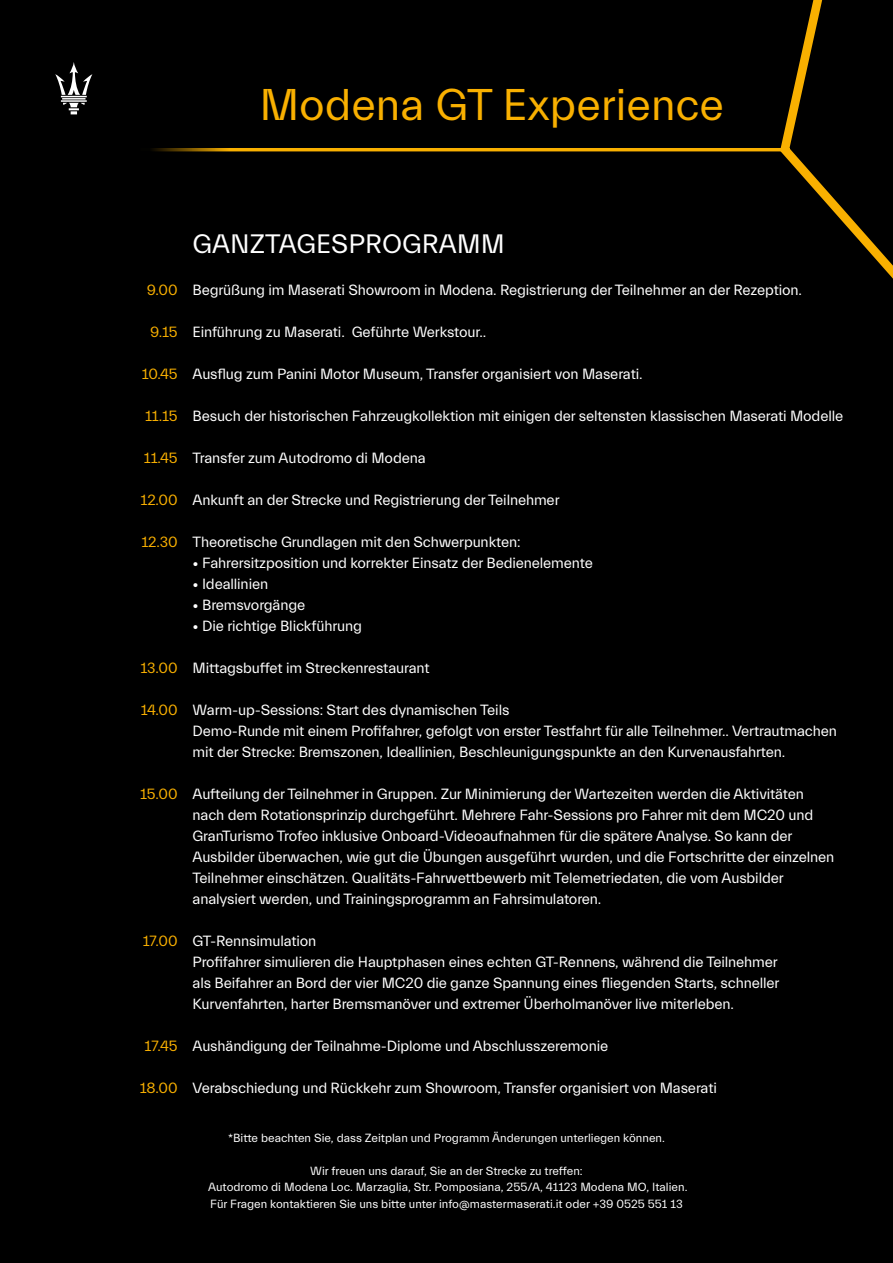
<style>
.page{position:relative;width:893px;height:1263px;background:#000}
.page>*{position:absolute;margin:0;border:0;box-sizing:border-box;transform-origin:0 0}
.t1{font:45px "Everett";color:#f9b000}
.t2{font:27px "Everett";color:#fff}
.t3{font:15px/21px "Everett";letter-spacing:-.01em;color:#fff}
.t4{font:15px "Everett";letter-spacing:-.01em;color:#f9b000}
.t5{font:12px/16.5px "Everett";color:#fff;text-align:center}
</style>
<div class="page">
<hr style="left:140px;top:148px;width:645px;height:3px;background:#f9b000">
<svg style="left:775px;top:0;width:118px;height:279px"></svg>
<svg style="left:55px;top:62px;width:37px;height:52px"></svg>
<h1 class="t1" style="left:259px;top:80px;width:466px">Modena GT Experience</h1>
<p class="t4" style="left:147px;top:281px;width:32px">9.00</p>
<p class="t4" style="left:150px;top:323px;width:29px">9.15</p>
<p class="t4" style="left:142px;top:365px;width:37px">10.45</p>
<p class="t4" style="left:145px;top:407px;width:34px">11.15</p>
<p class="t4" style="left:144px;top:449px;width:35px">11.45</p>
<p class="t4" style="left:141px;top:491px;width:39px">12.00</p>
<p class="t4" style="left:141px;top:533px;width:38px">12.30</p>
<p class="t4" style="left:141px;top:659px;width:39px">13.00</p>
<p class="t4" style="left:141px;top:701px;width:38px">14.00</p>
<p class="t4" style="left:140px;top:785px;width:39px">15.00</p>
<p class="t4" style="left:143px;top:932px;width:36px">17.00</p>
<p class="t4" style="left:145px;top:1037px;width:34px">17.45</p>
<p class="t4" style="left:140px;top:1079px;width:39px">18.00</p>
<h2 class="t2" style="left:193px;top:229px;width:314px">GANZTAGESPROGRAMM</h2>
<p class="t3" style="left:193px;top:279px;width:611px">Begrüßung im Maserati Showroom in Modena. Registrierung der Teilnehmer an der Rezeption.</p>
<p class="t3" style="left:193px;top:321px;width:295px">Einführung zu Maserati. Geführte Werkstour..</p>
<p class="t3" style="left:193px;top:363px;width:452px">Ausflug zum Panini Motor Museum, Transfer organisiert von Maserati.</p>
<p class="t3" style="left:193px;top:405px;width:652px">Besuch der historischen Fahrzeugkollektion mit einigen der seltensten klassischen Maserati Modelle</p>
<p class="t3" style="left:193px;top:447px;width:235px">Transfer zum Autodromo di Modena</p>
<p class="t3" style="left:193px;top:489px;width:369px">Ankunft an der Strecke und Registrierung der Teilnehmer</p>
<p class="t3" style="left:193px;top:531px;width:330px">Theoretische Grundlagen mit den Schwerpunkten:</p>
<p class="t3" style="left:193px;top:552px;width:402px">• Fahrersitzposition und korrekter Einsatz der Bedienelemente</p>
<p class="t3" style="left:193px;top:573px;width:77px">• Ideallinien</p>
<p class="t3" style="left:193px;top:594px;width:114px">• Bremsvorgänge</p>
<p class="t3" style="left:193px;top:615px;width:171px">• Die richtige Blickführung</p>
<p class="t3" style="left:193px;top:657px;width:239px">Mittagsbuffet im Streckenrestaurant</p>
<p class="t3" style="left:193px;top:699px;width:646px">Warm-up-Sessions: Start des dynamischen Teils<br>Demo-Runde mit einem Profifahrer, gefolgt von erster Testfahrt für alle Teilnehmer.. Vertrautmachen mit der Strecke: Bremszonen, Ideallinien, Beschleunigungspunkte an den Kurvenausfahrten.</p>
<p class="t3" style="left:193px;top:783px;width:643px">Aufteilung der Teilnehmer in Gruppen. Zur Minimierung der Wartezeiten werden die Aktivitäten nach dem Rotationsprinzip durchgeführt. Mehrere Fahr-Sessions pro Fahrer mit dem MC20 und GranTurismo Trofeo inklusive Onboard-Videoaufnahmen für die spätere Analyse. So kann der Ausbilder überwachen, wie gut die Übungen ausgeführt wurden, und die Fortschritte der einzelnen Teilnehmer einschätzen. Qualitäts-Fahrwettbewerb mit Telemetriedaten, die vom Ausbilder analysiert werden, und Trainingsprogramm an Fahrsimulatoren.</p>
<p class="t3" style="left:193px;top:930px;width:588px">GT-Rennsimulation<br>Profifahrer simulieren die Hauptphasen eines echten GT-Rennens, während die Teilnehmer als Beifahrer an Bord der vier MC20 die ganze Spannung eines fliegenden Starts, schneller Kurvenfahrten, harter Bremsmanöver und extremer Überholmanöver live miterleben.</p>
<p class="t3" style="left:193px;top:1035px;width:417px">Aushändigung der Teilnahme-Diplome und Abschlusszeremonie</p>
<p class="t3" style="left:193px;top:1077px;width:526px">Verabschiedung und Rückkehr zum Showroom, Transfer organisiert von Maserati</p>
<p class="t5" style="left:228px;top:1130px;width:438px">*Bitte beachten Sie, dass Zeitplan und Programm Änderungen unterliegen können.</p>
<p class="t5" style="left:208px;top:1163px;width:481px">Wir freuen uns darauf, Sie an der Strecke zu treffen:<br>Autodromo di Modena Loc. Marzaglia, Str. Pomposiana, 255/A, 41123 Modena MO, Italien.<br>Für Fragen kontaktieren Sie uns bitte unter info@mastermaserati.it oder +39 0525 551 13</p>
</div>
